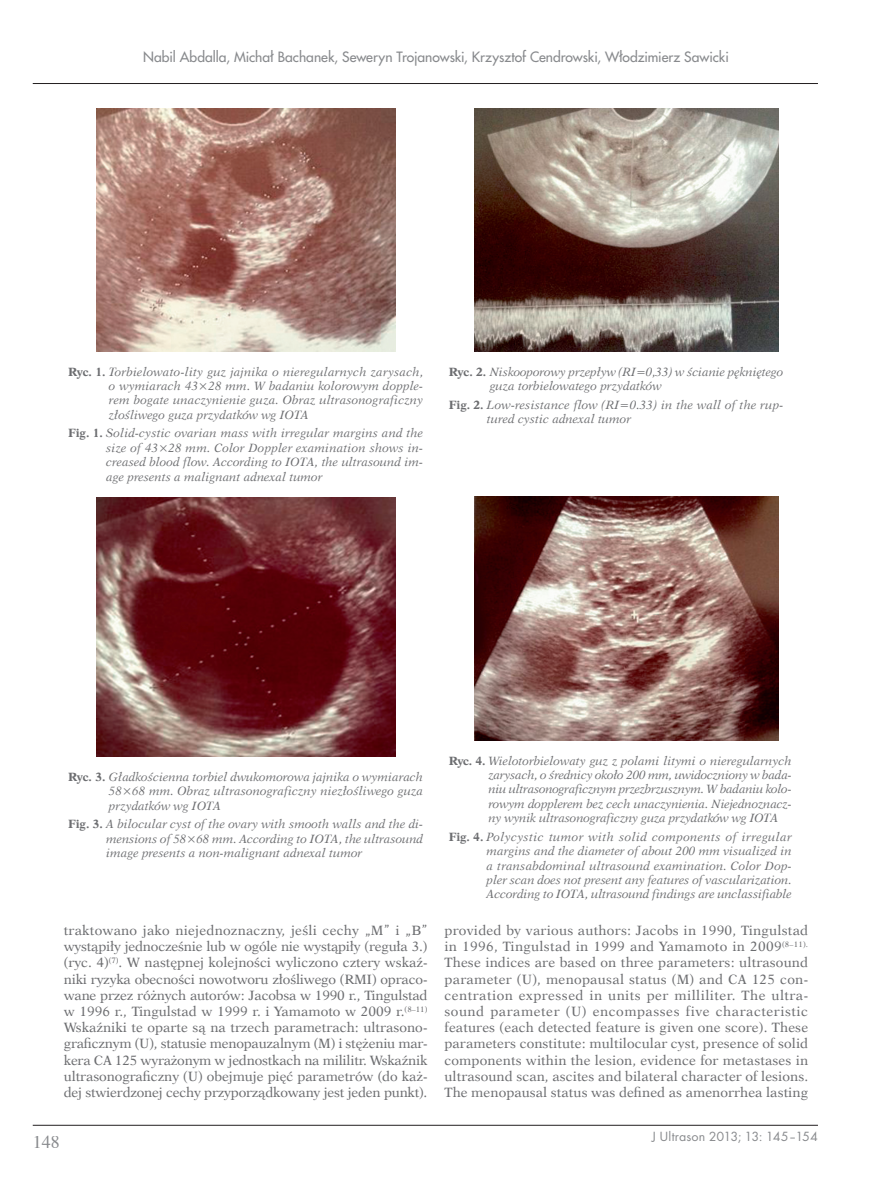
<style>
.page{position:relative;width:872px;height:1191px;background:#fff}
.page>*{position:absolute;margin:0;border:0;box-sizing:border-box;transform-origin:0 0}
.t1{font:18px "Times";color:#888a8d}
.t2{font:13.8px "Futura Regular PL";color:#888a8d}
.t3{font:13.8px "Pfutura";color:#888a8d}
.t4{font:13.5px/16.2px "Dutch 823 EU";letter-spacing:-.005em;color:#6c6d70;text-align:justify}
.t5{font:italic 12px/14.4px "Dutch 823 EU";color:#6c6d70;text-align:justify}
.s1{font-weight:700;font-style:normal}
</style>
<div class="page">
<hr style="left:33px;top:1125px;width:785px;height:1px;background:#231f20">
<hr style="left:33px;top:83px;width:785px;height:1px;background:#231f20">
<img style="left:96px;top:108px;width:299px;height:243px">
<img style="left:474px;top:108px;width:304px;height:244px">
<img style="left:96px;top:497px;width:299px;height:259px">
<img style="left:474px;top:496px;width:304px;height:244px">
<p class="t2" style="left:143px;top:50px;width:587px">Nabil Abdalla, Michał Bachanek, Seweryn Trojanowski, Krzysztof Cendrowski, Włodzimierz Sawicki</p>
<p class="t5" style="left:109px;top:364px;width:316px;text-indent:-41px"><span class="s1">Ryc. 1.</span> Torbielowato-lity guz jajnika o nieregularnych zarysach, o wymiarach 43×28 mm. W badaniu kolorowym dopple&shy;rem bogate unaczynienie guza. Obraz ultrasonograficzny złośliwego guza przydatków wg IOTA</p>
<p class="t5" style="left:106px;top:426px;width:318px;text-indent:-38px"><span class="s1">Fig. 1.</span> Solid-cystic ovarian mass with irregular margins and the size of 43×28 mm. Color Doppler examination shows in&shy;creased blood flow. According to IOTA, the ultrasound im&shy;age presents a malignant adnexal tumor</p>
<p class="t5" style="left:489px;top:364px;width:295px;text-indent:-41px"><span class="s1">Ryc. 2.</span> Niskooporowy przepływ (RI=0,33) w ścianie pękniętego guza torbielowatego przydatków</p>
<p class="t5" style="left:487px;top:397px;width:298px;text-indent:-38px"><span class="s1">Fig. 2.</span> Low-resistance flow (RI=0.33) in the wall of the rup&shy;tured cystic adnexal tumor</p>
<p class="t5" style="left:109px;top:769px;width:316px;text-indent:-41px"><span class="s1">Ryc. 3.</span> Gładkościenna torbiel dwukomorowa jajnika o wymiarach 58×68 mm. Obraz ultrasonograficzny niezłośliwego guza przydatków wg IOTA</p>
<p class="t5" style="left:106px;top:816px;width:318px;text-indent:-38px"><span class="s1">Fig. 3.</span> A bilocular cyst of the ovary with smooth walls and the di&shy;mensions of 58×68 mm. According to IOTA, the ultrasound image presents a non-malignant adnexal tumor</p>
<p class="t5" style="left:488px;top:753px;width:305px;text-indent:-40px"><span class="s1">Ryc. 4.</span> Wielotorbielowaty guz z polami litymi o nieregularnych zarysach, o średnicy około 200 mm, uwidoczniony w bada&shy;niu ultrasonograficznym przezbrzusznym. W badaniu kolo&shy;rowym dopplerem bez cech unaczynienia. Niejednoznacz&shy;ny wynik ultrasonograficzny guza przydatków wg IOTA</p>
<p class="t5" style="left:486px;top:829px;width:307px;text-indent:-38px"><span class="s1">Fig. 4.</span> Polycystic tumor with solid components of irregular margins and the diameter of about 200 mm visualized in a transabdominal ultrasound examination. Color Dop&shy;pler scan does not present any features of vascularization.<br>According to IOTA, ultrasound findings are unclassifiable</p>
<p class="t4" style="left:64px;top:922px;width:365px">traktowano jako niejednoznaczny, jeśli cechy „M” i „B” wystąpiły jednocześnie lub w ogóle nie wystąpiły (reguła 3.) (ryc. 4)<sup>(7)</sup>. W następnej kolejności wyliczono cztery wskaź&shy;niki ryzyka obecności nowotworu złośliwego (RMI) opraco&shy;wane przez różnych autorów: Jacobsa w 1990 r., Tingulstad w 1996 r., Tingulstad w 1999 r. i Yamamoto w 2009 r.<sup>(8–11)<br></sup>Wskaźniki te oparte są na trzech parametrach: ultrasono&shy;graficznym (U), statusie menopauzalnym (M) i stężeniu mar&shy;kera CA 125 wyrażonym w jednostkach na mililitr. Wskaźnik ultrasonograficzny (U) obejmuje pięć parametrów (do każ&shy;dej stwierdzonej cechy przyporządkowany jest jeden punkt).</p>
<p class="t4" style="left:444px;top:922px;width:365px">provided by various authors: Jacobs in 1990, Tingulstad in 1996, Tingulstad in 1999 and Yamamoto in 2009<sup>(8–11).<br></sup>These indices are based on three parameters: ultrasound parameter (U), menopausal status (M) and CA 125 con&shy;centration expressed in units per milliliter. The ultra&shy;sound parameter (U) encompasses five characteristic features (each detected feature is given one score). These parameters constitute: multilocular cyst, presence of solid components within the lesion, evidence for metastases in ultrasound scan, ascites and bilateral character of lesions.<br>The menopausal status was defined as amenorrhea lasting</p>
<h1 class="t1" style="left:33px;top:1134px;width:29px">148</h1>
<p class="t3" style="left:652px;top:1130px;width:168px">J Ultrason 2013; 13: 145–154</p>
</div>
